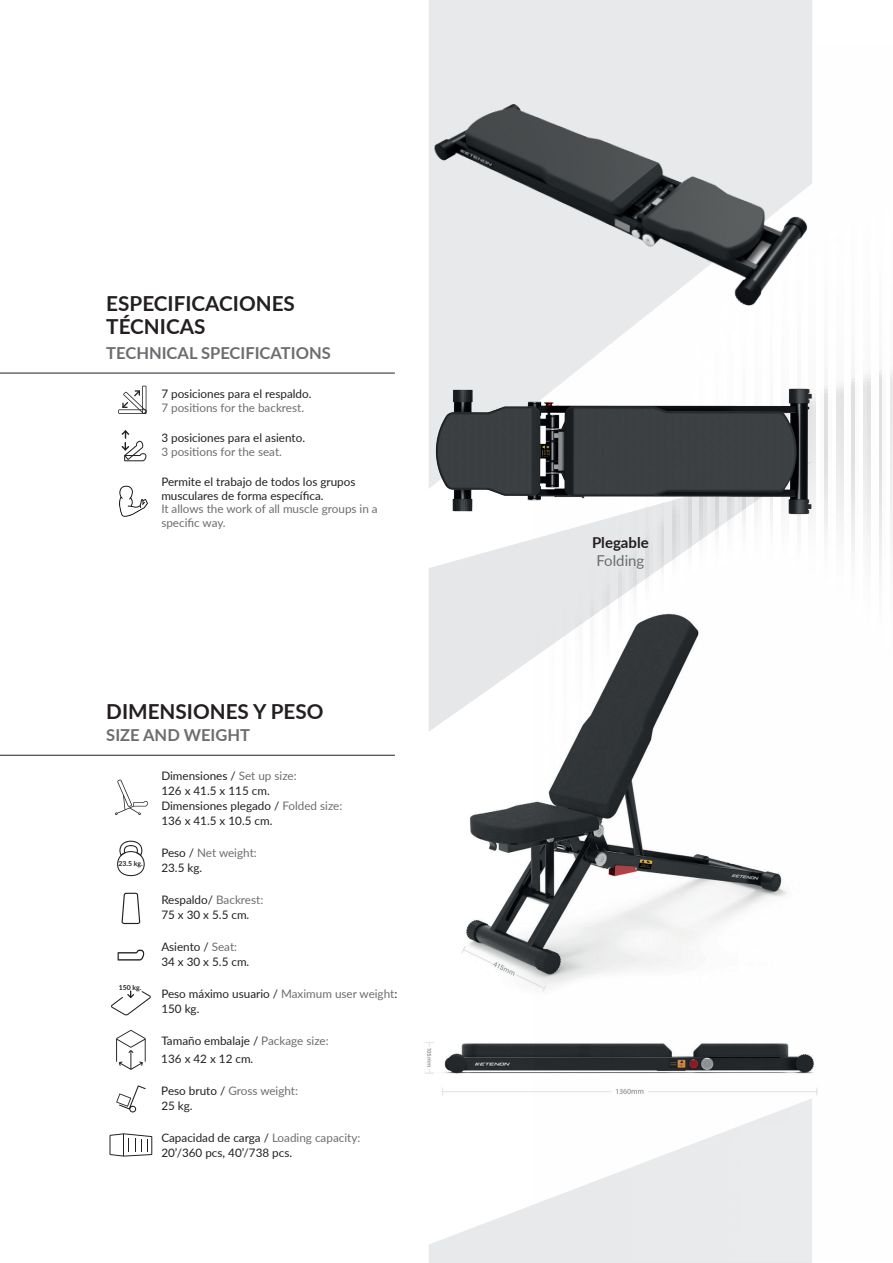
<style>
.page{position:relative;width:893px;height:1263px;background:#fff}
.page>*{position:absolute;margin:0;border:0;box-sizing:border-box;transform-origin:0 0}
.t1{font:700 20.7px/22.5px "Lato";color:#231f20}
.t2{font:700 16.5px "Lato";color:#6c6d70}
.t3{font:700 15px "Lato";color:#231f20}
.t4{font:15px "Lato";color:#6c6d70}
.t5{font:11.7px/15px "Lato";color:#231f20}
.t6{font:11.7px/13.5px "Lato";color:#6c6d70}
.t7{font:700 6.9px "Lato";color:#231f20}
.s1{color:#6c6d70}
</style>
<div class="page">
<svg style="left:116px;top:1030px;width:30px;height:40px"></svg>
<svg style="left:117px;top:841px;width:28px;height:35px"></svg>
<svg style="left:109px;top:1133px;width:43px;height:23px"></svg>
<svg style="left:116px;top:1085px;width:30px;height:27px"></svg>
<hr style="left:0;top:373px;width:395px;height:1px;background:#231f20">
<hr style="left:0;top:755px;width:395px;height:1px;background:#231f20">
<hr style="left:143px;top:386px;width:3px;height:27px;background:#231f20">
<hr style="left:119px;top:410px;width:27px;height:3px;background:#231f20">
<svg style="left:122px;top:390px;width:24px;height:24px"></svg>
<svg style="left:122px;top:430px;width:25px;height:31px"></svg>
<svg style="left:119px;top:486px;width:29px;height:31px"></svg>
<svg style="left:111px;top:990px;width:40px;height:25px"></svg>
<svg style="left:118px;top:950px;width:26px;height:10px"></svg>
<svg style="left:122px;top:893px;width:18px;height:31px"></svg>
<svg style="left:115px;top:779px;width:33px;height:36px"></svg>
<svg style="left:429px;top:0;width:383px;height:376px;fill:#e8e9eb"></svg>
<img style="left:428px;top:85px;width:443px;height:234px">
<img style="left:423px;top:601px;width:396px;height:522px">
<img style="left:428px;top:376px;width:403px;height:160px">
<h1 class="t1" style="left:106px;top:292px;width:190px">ESPECIFICACIONES<br>TÉCNICAS</h1>
<h2 class="t2" style="left:106px;top:340px;width:226px">TECHNICAL SPECIFICATIONS</h2>
<p class="t5" style="left:161px;top:386px;width:152px">7 posiciones para el respaldo.</p>
<p class="t6" style="left:161px;top:400px;width:144px">7 positions for the backrest.</p>
<p class="t5" style="left:161px;top:430px;width:145px">3 posiciones para el asiento.</p>
<p class="t6" style="left:161px;top:444px;width:122px">3 positions for the seat.</p>
<p class="t5" style="left:161px;top:475px;width:196px;line-height:13.5px">Permite el trabajo de todos los grupos musculares de forma específica.</p>
<p class="t6" style="left:161px;top:502px;width:218px">It allows the work of all muscle groups in a specific way.</p>
<h1 class="t1" style="left:106px;top:699px;width:219px">DIMENSIONES Y PESO</h1>
<h2 class="t2" style="left:106px;top:723px;width:145px">SIZE AND WEIGHT</h2>
<p class="t7" style="left:119px;top:858px;width:26px">23.5 kg.</p>
<p class="t7" style="left:119px;top:982px;width:24px">150 kg.</p>
<p class="t5" style="left:161px;top:767px;width:182px">Dimensiones / <span class="s1">Set up size:<br></span>126 x 41.5 x 115 cm.<br>Dimensiones plegado / <span class="s1">Folded size:<br></span>136 x 41.5 x 10.5 cm.</p>
<p class="t5" style="left:161px;top:844px;width:97px">Peso / <span class="s1">Net weight:<br></span>23.5 kg.</p>
<p class="t5" style="left:161px;top:891px;width:103px">Respaldo/ <span class="s1">Backrest:<br></span>75 x 30 x 5.5 cm.</p>
<p class="t5" style="left:161px;top:938px;width:90px">Asiento / <span class="s1">Seat:<br></span>34 x 30 x 5.5 cm.</p>
<p class="t5" style="left:161px;top:985px;width:237px">Peso máximo usuario / <span class="s1">Maximum user weight</span>:<br>150 kg.</p>
<p class="t5" style="left:161px;top:1031px;width:169px;line-height:18px">Tamaño embalaje / <span class="s1">Package size:<br></span>136 x 42 x 12 cm.</p>
<p class="t5" style="left:161px;top:1082px;width:138px">Peso bruto / <span class="s1">Gross weight:<br></span>25 kg.</p>
<p class="t5" style="left:161px;top:1129px;width:201px">Capacidad de carga / <span class="s1">Loading capacity:<br></span>20’/360 pcs, 40’/738 pcs.</p>
<p class="t3" style="left:592px;top:531px;width:58px">Plegable</p>
<p class="t4" style="left:596px;top:550px;width:50px">Folding</p>
</div>
